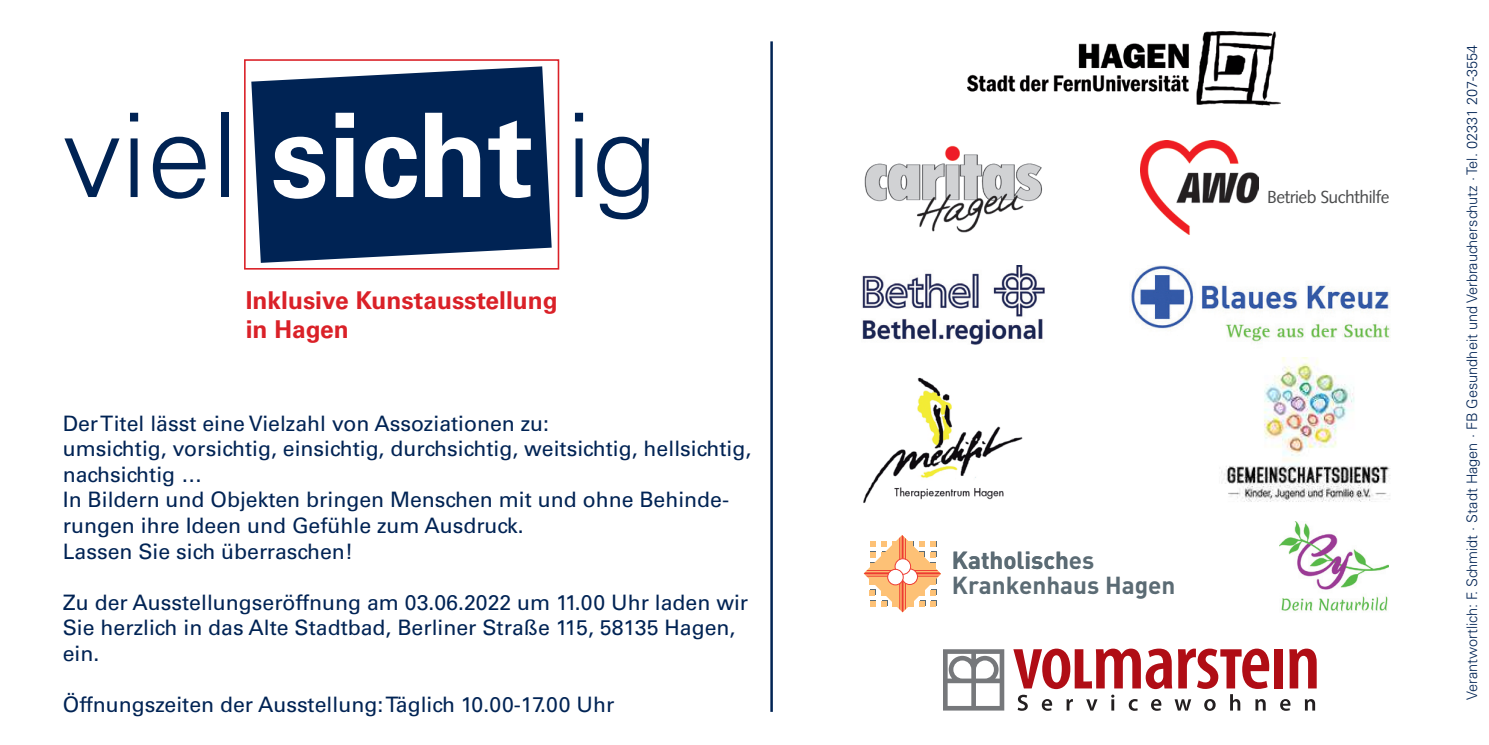
<style>
.page{position:relative;width:1489px;height:745px;background:#fff}
.page>*{position:absolute;margin:0;border:0;box-sizing:border-box;transform-origin:0 0}
.t1{font:300 116.5px "Univers";color:#002354}
.t2{font:700 24.5px/29.5px "Univers";color:#da2128}
.t3{font:700 24.25px/25.8px "DIN Pro";color:#5b6b74}
.t4{font:21.25px/25.5px "Univers";color:#002354}
.t5{font:17.5px "Syntax";letter-spacing:-.03em;color:#4b4c4d}
.t6{font:300 14.5px "Univers";color:#002354}
.s1{font-weight:700;color:#fff}
</style>
<div class="page">
<img style="left:862px;top:265px;width:183px;height:79px">
<img style="left:864px;top:145px;width:178px;height:88px">
<img style="left:863px;top:377px;width:160px;height:126px">
<img style="left:967px;top:31px;width:314px;height:75px">
<img style="left:1130px;top:265px;width:260px;height:77px">
<img style="left:1140px;top:140px;width:118px;height:94px">
<img style="left:1221px;top:358px;width:169px;height:144px">
<svg style="left:1289px;top:648px;width:27px;height:40px"></svg>
<div style="left:1273px;top:648px;width:9px;height:40px;background:#b00d15"></div>
<svg style="left:943px;top:649px;width:61px;height:61px"></svg>
<svg style="left:1013px;top:648px;width:256px;height:62px"></svg>
<svg style="left:1280px;top:699px;width:10px;height:11px"></svg>
<svg style="left:1304px;top:699px;width:10px;height:11px"></svg>
<svg style="left:863px;top:535px;width:77px;height:77px"></svg>
<div style="left:901px;top:568px;width:17px;height:16px;border:1px solid #ee3b32;border-radius:50%"></div>
<div style="left:895px;top:558px;width:15px;height:16px;background:#fff;border-radius:50%"></div>
<div style="left:894px;top:558px;width:17px;height:16px;border:1px solid #ee3b32;border-radius:50%"></div>
<div style="left:887px;top:569px;width:16px;height:15px;background:#fff;border-radius:50%"></div>
<div style="left:887px;top:568px;width:16px;height:17px;border:1px solid #ee3b32;border-radius:50%"></div>
<img style="left:1279px;top:521px;width:108px;height:91px">
<hr style="left:770px;top:41px;width:2px;height:670px;background:#002354">
<svg style="left:251px;top:66px;width:300px;height:197px;background:#1a3a66"></svg>
<div style="left:244px;top:59px;width:315px;height:210px;border:2px solid #da2128"></div>
<h1 class="t1" style="left:63px;top:85px;width:595px">viel <span class="s1">sicht</span> ig</h1>
<p class="t2" style="left:246px;top:285px;width:313px">Inklusive Kunstausstellung in Hagen</p>
<p class="t4" style="left:63px;top:410px;width:690px">Der Titel lässt eine Vielzahl von Assoziationen zu:<br>umsichtig, vorsichtig, einsichtig, durchsichtig, weitsichtig, hellsichtig, nachsichtig …<br>In Bildern und Objekten bringen Menschen mit und ohne Behinde&shy;rungen ihre Ideen und Gefühle zum Ausdruck.<br>Lassen Sie sich überraschen!</p>
<p class="t4" style="left:63px;top:589px;width:687px">Zu der Ausstellungseröffnung am 03.06.2022 um 11.00 Uhr laden wir<br>Sie herzlich in das Alte Stadtbad, Berliner Straße 115, 58135 Hagen, ein.</p>
<p class="t4" style="left:63px;top:691px;width:553px">Öffnungszeiten der Ausstellung: Täglich 10.00-17.00 Uhr</p>
<p class="t3" style="left:951px;top:545px;width:225px">Katholisches<br>Krankenhaus Hagen</p>
<p class="t5" style="left:1266px;top:186px;width:124px">Betrieb Suchthilfe</p>
<p class="t6" style="left:1463px;top:699px;width:656px;rotate:-90deg">Verantwortlich: F. Schmidt · Stadt Hagen · FB Gesundheit und Verbraucherschutz · Tel. 02331 207-3554</p>
</div>
